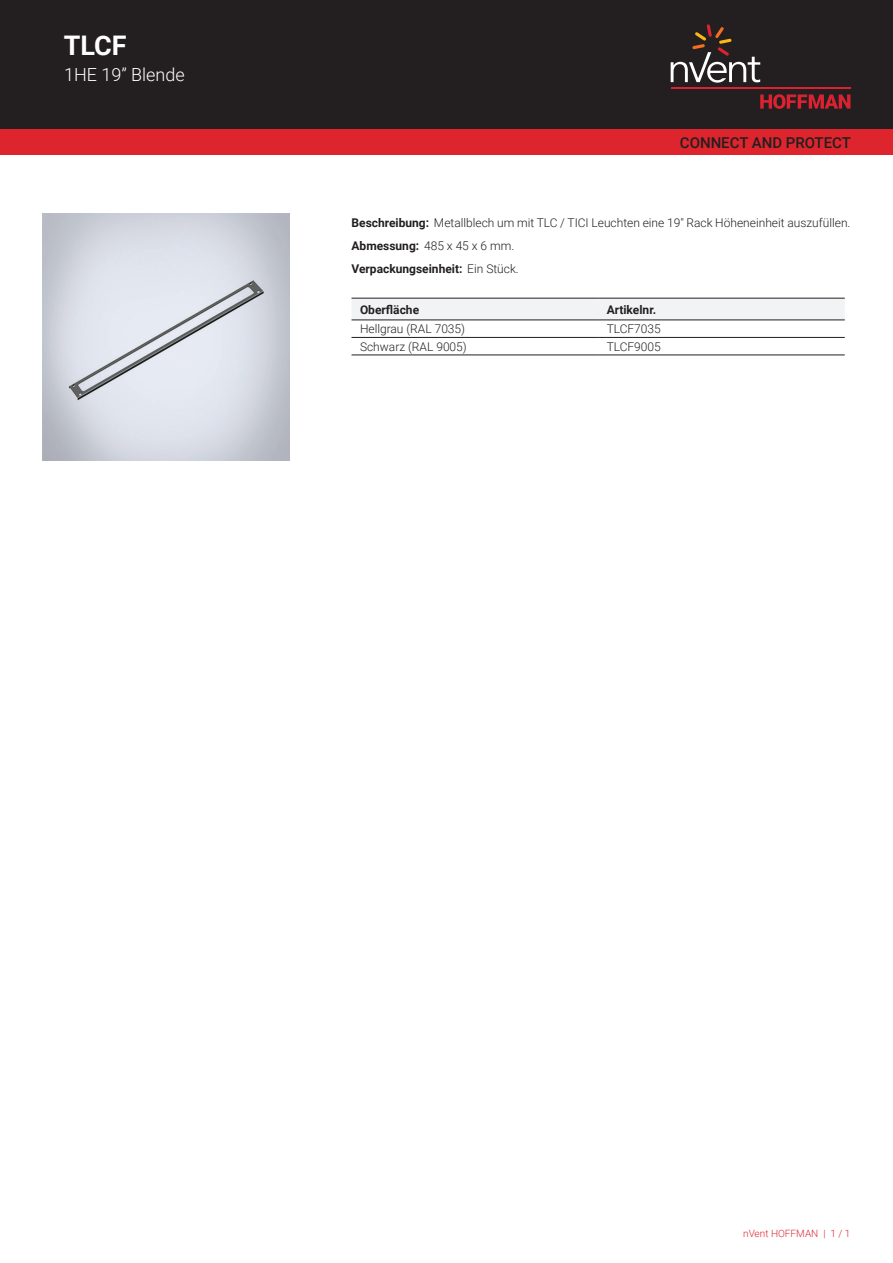
<style>
.page{position:relative;width:893px;height:1263px;background:#fff}
.page>*{position:absolute;margin:0;border:0;box-sizing:border-box;transform-origin:0 0}
.t1{font:700 27px "Roboto";color:#fff}
.t2{font:300 18px "Roboto";color:#fff}
.t3{font:500 15px "Roboto";color:#231f20}
.t4{font:300 12px/23px "Roboto";color:#231f20}
.t5{font:700 12px "Roboto";color:#231f20}
.t6{font:300 10.05px "Roboto";color:#de252e}
.s1{font-weight:700}
</style>
<div class="page">
<div style="left:0;top:0;width:893px;height:129px;background:#231f20"></div>
<svg style="left:760px;top:94px;width:90px;height:15px"></svg>
<hr style="left:671px;top:88px;width:179px;height:1px;background:#db2230">
<svg style="left:671px;top:24px;width:89px;height:59px"></svg>
<div style="left:0;top:129px;width:893px;height:26px;background:#de252e"></div>
<div style="left:351px;top:299px;width:494px;height:21px;background:#f2f3f4"></div>
<hr style="left:351px;top:298px;width:247px;height:1px;background:#231f20">
<hr style="left:598px;top:298px;width:247px;height:1px;background:#231f20">
<hr style="left:351px;top:337px;width:247px;height:1px;background:#231f20">
<hr style="left:598px;top:337px;width:247px;height:1px;background:#231f20">
<hr style="left:351px;top:355px;width:247px;height:1px;background:#231f20">
<hr style="left:598px;top:355px;width:247px;height:1px;background:#231f20">
<hr style="left:351px;top:320px;width:247px;height:1px;background:#231f20">
<hr style="left:598px;top:320px;width:247px;height:1px;background:#231f20">
<img style="left:43px;top:213px;width:246px;height:247px">
<h1 class="t1" style="left:64px;top:27px;width:64px">TLCF</h1>
<h2 class="t2" style="left:64px;top:62px;width:122px">1HE 19” Blende</h2>
<p class="t3" style="left:680px;top:132px;width:173px">CONNECT AND PROTECT</p>
<p class="t4" style="left:351px;top:211px;width:500px"><span class="s1">Beschreibung:</span> Metallblech um mit TLC / TICI Leuchten eine 19" Rack Höheneinheit auszufüllen.<br><span class="s1">Abmessung:</span> 485 x 45 x 6 mm.<br><span class="s1">Verpackungseinheit:</span> Ein Stück.</p>
<p class="t5" style="left:360px;top:301px;width:61px">Oberfläche</p>
<p class="t5" style="left:607px;top:301px;width:51px">Artikelnr.</p>
<p class="t4" style="left:360px;top:317px;width:107px">Hellgrau (RAL 7035)</p>
<p class="t4" style="left:607px;top:317px;width:56px">TLCF7035</p>
<p class="t4" style="left:360px;top:334px;width:108px">Schwarz (RAL 9005)</p>
<p class="t4" style="left:607px;top:334px;width:56px">TLCF9005</p>
<p class="t6" style="left:743px;top:1226px;width:109px">nVent HOFFMAN | 1 / 1</p>
</div>
